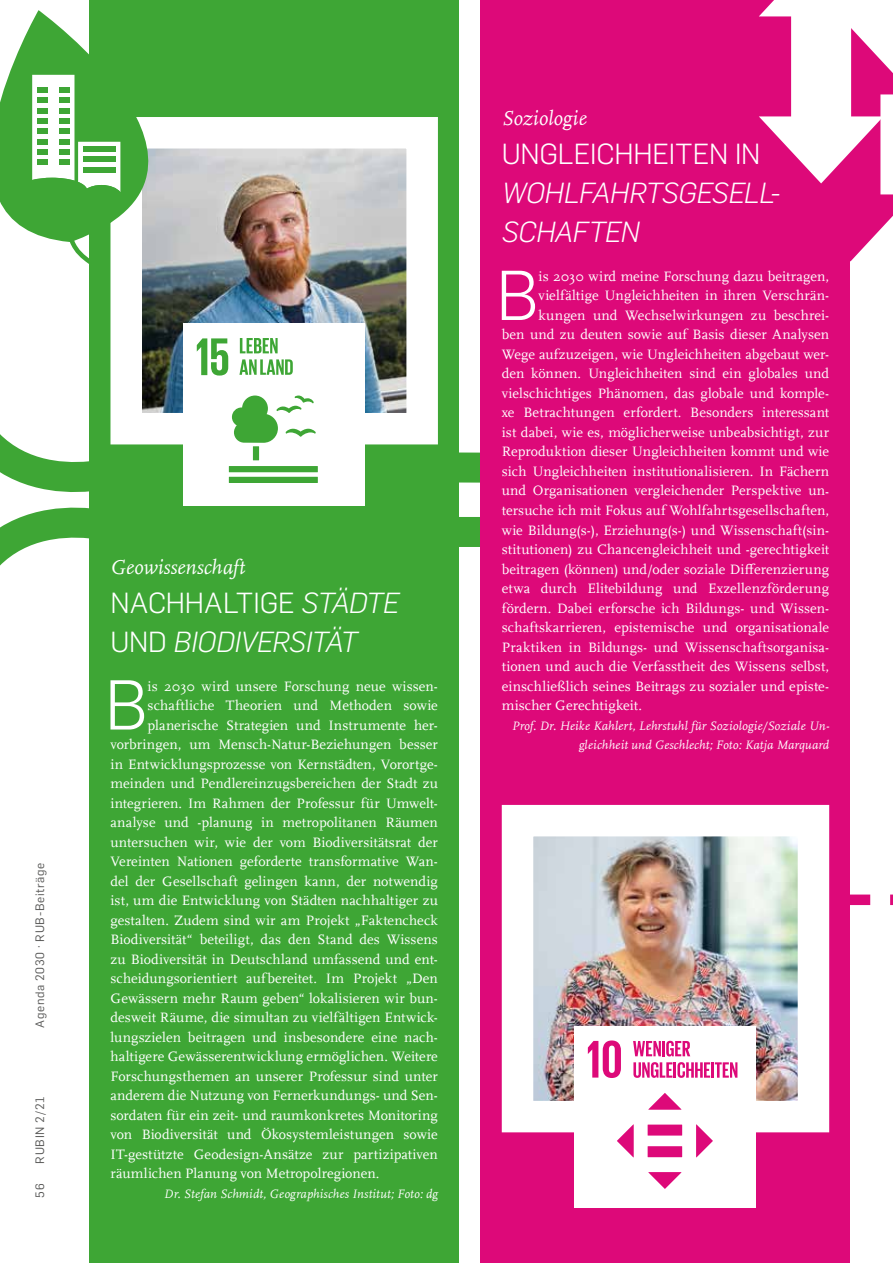
<style>
.page{position:relative;width:893px;height:1263px;background:#fff}
.page>*{position:absolute;margin:0;border:0;box-sizing:border-box;transform-origin:0 0}
.t1{font:300 69px "Rub Flama";color:#fff}
.t2{font:italic 300 28.5px/39px "Rub Flama";letter-spacing:-.015em;color:#fff}
.t3{font:300 28.5px "Rub Flama";letter-spacing:-.01em;color:#fff}
.t4{font:italic 21px "RUB Scala MZ";letter-spacing:.005em;color:#fff}
.t5{font:14.25px "RUB Scala MZ";letter-spacing:.005em;color:#fff}
.t6{font:italic 12.75px/19.5px "RUB Scala MZ";letter-spacing:.015em;color:#fff;text-align:right}
.t7{font:12px "Rub Flama";letter-spacing:.055em;color:#575756}
.s1{font-style:normal}
</style>
<div class="page">
<svg style="left:850px;top:894px;width:43px;height:11px"></svg>
<svg style="left:0;top:434px;width:480px;height:52px"></svg>
<svg style="left:0;top:486px;width:480px;height:80px"></svg>
<div style="left:480px;top:0;width:370px;height:1263px;background:#dd0979"></div>
<img style="left:501px;top:804px;width:329px;height:344px">
<div style="left:575px;top:1026px;width:181px;height:181px;background:#fff"></div>
<svg style="left:588px;top:1040px;width:33px;height:38px"></svg>
<div style="left:648px;top:1146px;width:34px;height:11px;background:#dd0979"></div>
<div style="left:648px;top:1124px;width:34px;height:11px;background:#dd0979"></div>
<svg style="left:648px;top:1093px;width:33px;height:17px"></svg>
<svg style="left:696px;top:1124px;width:17px;height:33px"></svg>
<svg style="left:648px;top:1172px;width:33px;height:17px"></svg>
<svg style="left:617px;top:1124px;width:17px;height:33px"></svg>
<svg style="left:633px;top:1041px;width:57px;height:15px"></svg>
<svg style="left:633px;top:1062px;width:104px;height:16px"></svg>
<div style="left:89px;top:0;width:370px;height:1263px;background:#3ea635"></div>
<img style="left:110px;top:117px;width:328px;height:328px">
<div style="left:183px;top:323px;width:182px;height:182px;background:#fff"></div>
<svg style="left:197px;top:338px;width:31px;height:38px"></svg>
<div style="left:253px;top:446px;width:6px;height:14px;background:#3ea635"></div>
<div style="left:229px;top:466px;width:89px;height:6px;background:#3ea635"></div>
<div style="left:229px;top:477px;width:89px;height:6px;background:#3ea635"></div>
<svg style="left:232px;top:395px;width:84px;height:48px"></svg>
<svg style="left:240px;top:338px;width:38px;height:15px"></svg>
<svg style="left:239px;top:359px;width:54px;height:16px"></svg>
<div style="left:820px;top:76px;width:60px;height:137px;background:#dd0979"></div>
<svg style="left:851px;top:28px;width:42px;height:66px"></svg>
<svg style="left:850px;top:194px;width:43px;height:67px"></svg>
<div style="left:791px;top:0;width:60px;height:135px;background:#fff"></div>
<svg style="left:759px;top:0;width:32px;height:16px"></svg>
<svg style="left:759px;top:116px;width:122px;height:67px"></svg>
<svg style="left:0;top:10px;width:259px;height:255px"></svg>
<svg style="left:17px;top:75px;width:105px;height:135px"></svg>
<div style="left:37px;top:87px;width:11px;height:6px;background:#3ea635"></div>
<div style="left:59px;top:87px;width:11px;height:6px;background:#3ea635"></div>
<div style="left:59px;top:98px;width:11px;height:5px;background:#3ea635"></div>
<div style="left:37px;top:98px;width:11px;height:5px;background:#3ea635"></div>
<div style="left:37px;top:108px;width:11px;height:6px;background:#3ea635"></div>
<div style="left:59px;top:108px;width:11px;height:6px;background:#3ea635"></div>
<div style="left:37px;top:118px;width:11px;height:6px;background:#3ea635"></div>
<div style="left:59px;top:118px;width:11px;height:6px;background:#3ea635"></div>
<div style="left:37px;top:129px;width:11px;height:5px;background:#3ea635"></div>
<div style="left:59px;top:129px;width:11px;height:5px;background:#3ea635"></div>
<div style="left:37px;top:139px;width:11px;height:6px;background:#3ea635"></div>
<div style="left:59px;top:139px;width:11px;height:6px;background:#3ea635"></div>
<div style="left:37px;top:149px;width:11px;height:6px;background:#3ea635"></div>
<div style="left:59px;top:149px;width:11px;height:6px;background:#3ea635"></div>
<div style="left:37px;top:160px;width:11px;height:5px;background:#3ea635"></div>
<div style="left:59px;top:160px;width:11px;height:5px;background:#3ea635"></div>
<div style="left:83px;top:146px;width:33px;height:6px;background:#3ea635"></div>
<div style="left:83px;top:156px;width:33px;height:6px;background:#3ea635"></div>
<div style="left:83px;top:167px;width:33px;height:6px;background:#3ea635"></div>
<p class="t7" style="left:32px;top:1027px;width:166px;rotate:-90deg">Agenda 2030 · RUB-Beiträge</p>
<p class="t7" style="left:32px;top:1163px;width:69px;rotate:-90deg">RUBIN 2/21</p>
<h3 class="t4" style="left:110px;top:554px;width:136px">Geowissenschaft</h3>
<h2 class="t2" style="left:110px;top:581px;width:290px"><span class="s1">NACHHALTIGE</span> STÄDTE<br><span class="s1">UND</span> BIODIVERSITÄT</h2>
<h1 class="t1" style="left:105px;top:658px;width:44px">B</h1>
<p class="t5" style="left:148px;top:676px;width:292px">is 2030 wird unsere Forschung neue wissen-</p>
<p class="t5" style="left:148px;top:696px;width:292px">schaftliche Theorien und Methoden sowie</p>
<p class="t5" style="left:148px;top:715px;width:292px">planerische Strategien und Instrumente her-</p>
<p class="t5" style="left:110px;top:735px;width:329px">vorbringen, um Mensch-Natur-Beziehungen besser</p>
<p class="t5" style="left:110px;top:754px;width:329px">in Entwicklungsprozesse von Kernstädten, Vorortge-</p>
<p class="t5" style="left:110px;top:774px;width:329px">meinden und Pendlereinzugsbereichen der Stadt zu</p>
<p class="t5" style="left:110px;top:793px;width:328px">integrieren. Im Rahmen der Professur für Umwelt-</p>
<p class="t5" style="left:110px;top:813px;width:329px">analyse und -planung in metropolitanen Räumen</p>
<p class="t5" style="left:110px;top:832px;width:329px">untersuchen wir, wie der vom Biodiversitätsrat der</p>
<p class="t5" style="left:110px;top:852px;width:329px">Vereinten Nationen geforderte transformative Wan-</p>
<p class="t5" style="left:110px;top:871px;width:329px">del der Gesellschaft gelingen kann, der notwendig</p>
<p class="t5" style="left:110px;top:891px;width:329px">ist, um die Entwicklung von Städten nachhaltiger zu</p>
<p class="t5" style="left:110px;top:910px;width:329px">gestalten. Zudem sind wir am Projekt „Faktencheck</p>
<p class="t5" style="left:110px;top:930px;width:329px">Biodiversität“ beteiligt, das den Stand des Wissens</p>
<p class="t5" style="left:110px;top:949px;width:329px">zu Biodiversität in Deutschland umfassend und ent-</p>
<p class="t5" style="left:110px;top:969px;width:329px">scheidungsorientiert aufbereitet. Im Projekt „Den</p>
<p class="t5" style="left:110px;top:988px;width:329px">Gewässern mehr Raum geben“ lokalisieren wir bun-</p>
<p class="t5" style="left:110px;top:1008px;width:329px">desweit Räume, die simultan zu vielfältigen Entwick-</p>
<p class="t5" style="left:110px;top:1027px;width:329px">lungszielen beitragen und insbesondere eine nach-</p>
<p class="t5" style="left:110px;top:1047px;width:329px">haltigere Gewässerentwicklung ermöglichen. Weitere</p>
<p class="t5" style="left:110px;top:1066px;width:329px">Forschungsthemen an unserer Professur sind unter</p>
<p class="t5" style="left:110px;top:1086px;width:329px">anderem die Nutzung von Fernerkundungs- und Sen-</p>
<p class="t5" style="left:110px;top:1105px;width:329px">sordaten für ein zeit- und raumkonkretes Monitoring</p>
<p class="t5" style="left:110px;top:1125px;width:329px">von Biodiversität und Ökosystemleistungen sowie</p>
<p class="t5" style="left:110px;top:1144px;width:329px">IT-gestützte Geodesign-Ansätze zur partizipativen</p>
<p class="t5" style="left:110px;top:1164px;width:270px">räumlichen Planung von Metropolregionen.</p>
<p class="t7" style="left:32px;top:1197px;width:16px;rotate:-90deg">56</p>
<p class="t6" style="left:164px;top:1183px;width:275px">Dr. Stefan Schmidt, Geographisches Institut; Foto: dg</p>
<h3 class="t4" style="left:502px;top:105px;width:86px">Soziologie</h3>
<h2 class="t3" style="left:502px;top:135px;width:260px">UNGLEICHHEITEN IN</h2>
<h2 class="t2" style="left:502px;top:172px;width:280px">WOHLFAHRTSGESELL-<br>SCHAFTEN</h2>
<h1 class="t1" style="left:496px;top:249px;width:44px">B</h1>
<p class="t5" style="left:538px;top:267px;width:292px">is 2030 wird meine Forschung dazu beitragen,</p>
<p class="t5" style="left:538px;top:286px;width:292px">vielfältige Ungleichheiten in ihren Verschrän-</p>
<p class="t5" style="left:538px;top:306px;width:292px">kungen und Wechselwirkungen zu beschrei-</p>
<p class="t5" style="left:502px;top:325px;width:329px">ben und zu deuten sowie auf Basis dieser Analysen</p>
<p class="t5" style="left:502px;top:345px;width:329px">Wege aufzuzeigen, wie Ungleichheiten abgebaut wer-</p>
<p class="t5" style="left:502px;top:364px;width:329px">den können. Ungleichheiten sind ein globales und</p>
<p class="t5" style="left:502px;top:384px;width:329px">vielschichtiges Phänomen, das globale und komple-</p>
<p class="t5" style="left:502px;top:403px;width:329px">xe Betrachtungen erfordert. Besonders interessant</p>
<p class="t5" style="left:502px;top:423px;width:329px">ist dabei, wie es, möglicherweise unbeabsichtigt, zur</p>
<p class="t5" style="left:502px;top:442px;width:329px">Reproduktion dieser Ungleichheiten kommt und wie</p>
<p class="t5" style="left:502px;top:462px;width:329px">sich Ungleichheiten institutionalisieren. In Fächern</p>
<p class="t5" style="left:502px;top:481px;width:329px">und Organisationen vergleichender Perspektive un-</p>
<p class="t5" style="left:502px;top:501px;width:329px">tersuche ich mit Fokus auf Wohlfahrtsgesellschaften,</p>
<p class="t5" style="left:502px;top:520px;width:329px">wie Bildung(s-), Erziehung(s-) und Wissenschaft(sin-</p>
<p class="t5" style="left:502px;top:540px;width:329px">stitutionen) zu Chancengleichheit und -gerechtigkeit</p>
<p class="t5" style="left:502px;top:559px;width:329px">beitragen (können) und/oder soziale Differenzierung</p>
<p class="t5" style="left:502px;top:579px;width:329px">etwa durch Elitebildung und Exzellenzförderung</p>
<p class="t5" style="left:502px;top:598px;width:329px">fördern. Dabei erforsche ich Bildungs- und Wissen-</p>
<p class="t5" style="left:502px;top:618px;width:329px">schaftskarrieren, epistemische und organisationale</p>
<p class="t5" style="left:502px;top:637px;width:329px">Praktiken in Bildungs- und Wissenschaftsorganisa-</p>
<p class="t5" style="left:502px;top:657px;width:329px">tionen und auch die Verfasstheit des Wissens selbst,</p>
<p class="t5" style="left:502px;top:676px;width:329px">einschließlich seines Beitrags zu sozialer und episte-</p>
<p class="t5" style="left:502px;top:696px;width:142px">mischer Gerechtigkeit.</p>
<p class="t6" style="left:512px;top:715px;width:319px">Prof. Dr. Heike Kahlert, Lehrstuhl für Soziologie/Soziale Un&shy;gleichheit und Geschlecht; Foto: Katja Marquard</p>
</div>
